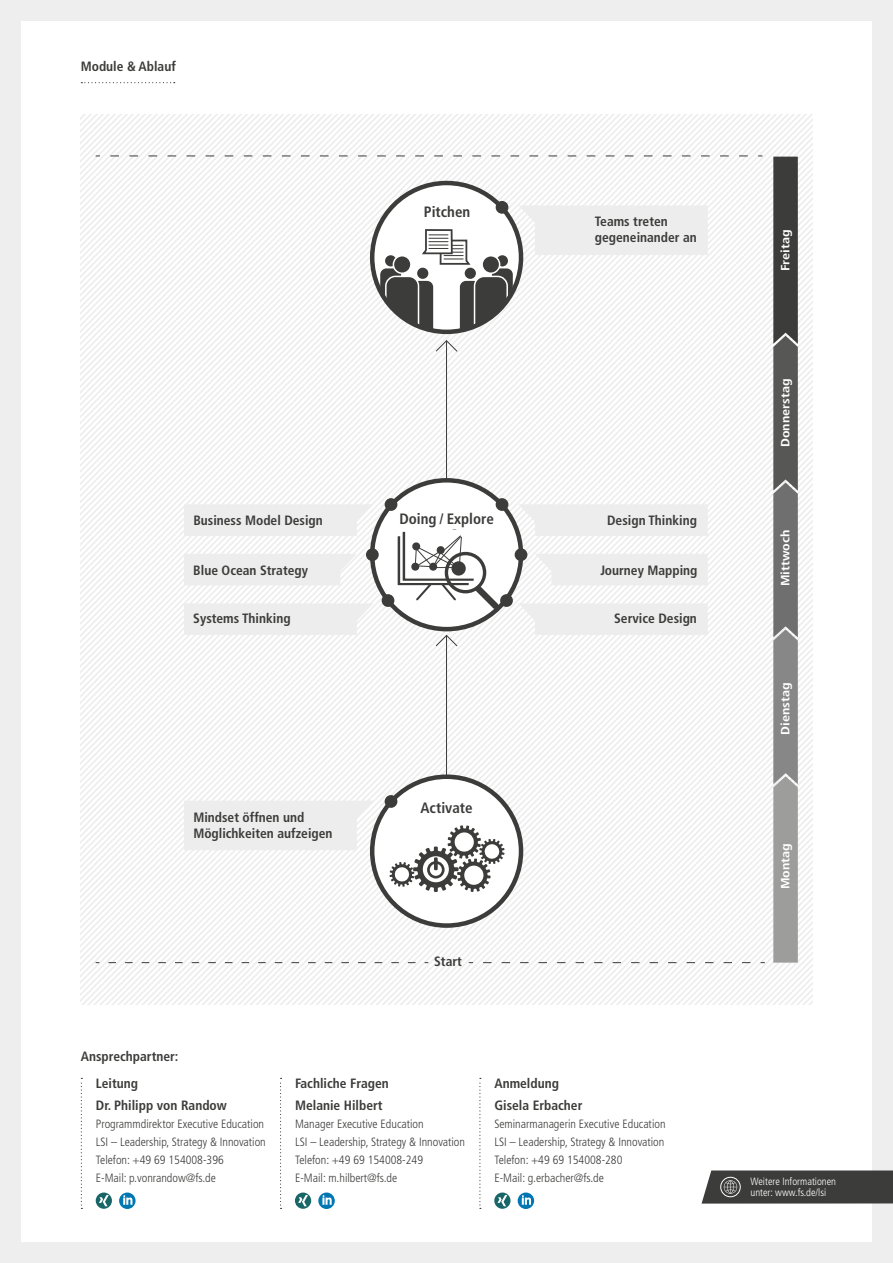
<style>
.page{position:relative;width:893px;height:1263px;background:#eee}
.page>*{position:absolute;margin:0;border:0;box-sizing:border-box;transform-origin:0 0}
.t1{font:700 condensed 15px "Frutiger LT Std";color:#3c3c3b}
.t2{font:700 condensed 13.5px/16px "Frutiger LT Std";color:#3c3c3b}
.t3{font:300 condensed 12px/18px "Frutiger LT Std";color:#3c3c3b}
.t4{font:700 condensed 12px "Frutiger LT Std";color:#fff;scale:1.18 1}
.t5{font:300 condensed 10.5px/10.9px "Frutiger LT Std";color:#fff}
</style>
<div class="page">
<div style="left:21px;top:21px;width:851px;height:1221px;background:#fff"></div>
<svg style="left:334px;top:374px;width:478px;height:630px"></svg>
<div style="left:184px;top:504px;width:189px;height:32px;background:#ededed"></div>
<div style="left:184px;top:801px;width:189px;height:49px;background:#ededed"></div>
<div style="left:372px;top:777px;width:149px;height:148px;background:#fff;border-radius:50%"></div>
<div style="left:370px;top:774px;width:153px;height:154px;border:4px solid #3c3c3b;border-radius:50%"></div>
<hr style="left:446px;top:635px;width:1px;height:141px;background:#3c3c3b">
<svg style="left:435px;top:634px;width:23px;height:13px"></svg>
<hr style="left:446px;top:341px;width:1px;height:146px;background:#3c3c3b">
<svg style="left:435px;top:340px;width:23px;height:12px"></svg>
<div style="left:184px;top:554px;width:173px;height:31px;background:#ededed"></div>
<div style="left:184px;top:603px;width:189px;height:32px;background:#ededed"></div>
<div style="left:518px;top:504px;width:190px;height:32px;background:#ededed"></div>
<div style="left:535px;top:554px;width:173px;height:31px;background:#ededed"></div>
<div style="left:518px;top:603px;width:190px;height:32px;background:#ededed"></div>
<div style="left:372px;top:480px;width:149px;height:149px;background:#fff;border-radius:50%"></div>
<div style="left:370px;top:478px;width:153px;height:153px;border:4px solid #3c3c3b;border-radius:50%"></div>
<svg style="left:372px;top:183px;width:149px;height:149px"></svg>
<svg style="left:773px;top:157px;width:25px;height:806px;background:#797978"></svg>
<div style="left:366px;top:548px;width:13px;height:13px;background:#3c3c3b;border-radius:50%"></div>
<div style="left:382px;top:594px;width:12px;height:13px;background:#3c3c3b;border-radius:50%"></div>
<div style="left:385px;top:498px;width:12px;height:13px;background:#3c3c3b;border-radius:50%"></div>
<div style="left:385px;top:795px;width:12px;height:13px;background:#3c3c3b;border-radius:50%"></div>
<div style="left:515px;top:548px;width:12px;height:13px;background:#3c3c3b;border-radius:50%"></div>
<div style="left:500px;top:594px;width:13px;height:13px;background:#3c3c3b;border-radius:50%"></div>
<div style="left:496px;top:498px;width:12px;height:13px;background:#3c3c3b;border-radius:50%"></div>
<div style="left:496px;top:201px;width:12px;height:13px;background:#3c3c3b;border-radius:50%"></div>
<svg style="left:380px;top:205px;width:328px;height:126px"></svg>
<svg style="left:389px;top:825px;width:115px;height:67px"></svg>
<div style="left:370px;top:181px;width:153px;height:153px;border:4px solid #3c3c3b;border-radius:50%"></div>
<svg style="left:96px;top:962px;width:319px;height:1px"></svg>
<svg style="left:469px;top:962px;width:281px;height:1px"></svg>
<svg style="left:96px;top:156px;width:652px;height:1px"></svg>
<div style="left:398px;top:536px;width:71px;height:49px;background:#3c3c3b"></div>
<svg style="left:400px;top:534px;width:71px;height:49px"></svg>
<div style="left:403px;top:532px;width:71px;height:49px;background:#3c3c3b"></div>
<div style="left:405px;top:530px;width:71px;height:49px;background:#fff"></div>
<svg style="left:451px;top:561px;width:15px;height:15px"></svg>
<svg style="left:414px;top:582px;width:44px;height:19px"></svg>
<svg style="left:411px;top:535px;width:51px;height:36px"></svg>
<div style="left:445px;top:552px;width:41px;height:41px;border:3px solid #3c3c3b;border-radius:50%"></div>
<svg style="left:469px;top:580px;width:36px;height:35px"></svg>
<svg style="left:702px;top:1170px;width:191px;height:33px;background:#464645"></svg>
<div style="left:720px;top:1177px;width:20px;height:20px;border:1px solid #fff;border-radius:50%"></div>
<svg style="left:81px;top:82px;width:94px;height:1px"></svg>
<svg style="left:119px;top:1192px;width:17px;height:17px"></svg>
<svg style="left:96px;top:1192px;width:16px;height:17px"></svg>
<svg style="left:81px;top:1078px;width:1px;height:131px"></svg>
<svg style="left:280px;top:1078px;width:2px;height:131px"></svg>
<svg style="left:479px;top:1078px;width:2px;height:131px"></svg>
<svg style="left:318px;top:1192px;width:17px;height:17px"></svg>
<svg style="left:295px;top:1192px;width:16px;height:17px"></svg>
<svg style="left:518px;top:1192px;width:16px;height:17px"></svg>
<svg style="left:494px;top:1192px;width:16px;height:17px"></svg>
<p class="t2" style="left:81px;top:58px;width:97px">Module &amp; Ablauf</p>
<p class="t1" style="left:424px;top:202px;width:48px">Pitchen</p>
<p class="t2" style="left:595px;top:214px;width:104px">Teams treten gegeneinander an</p>
<p class="t2" style="left:193px;top:512px;width:131px">Business Model Design</p>
<p class="t2" style="left:193px;top:562px;width:116px">Blue Ocean Strategy</p>
<p class="t2" style="left:193px;top:610px;width:99px">Systems Thinking</p>
<p class="t1" style="left:399px;top:510px;width:96px">Doing / Explore</p>
<p class="t2" style="left:193px;top:809px;width:141px">Mindset öffnen und<br>Möglichkeiten aufzeigen</p>
<p class="t1" style="left:420px;top:798px;width:54px">Activate</p>
<p class="t2" style="left:434px;top:953px;width:29px">Start</p>
<p class="t2" style="left:607px;top:512px;width:91px">Design Thinking</p>
<p class="t2" style="left:600px;top:562px;width:99px">Journey Mapping</p>
<p class="t2" style="left:614px;top:610px;width:84px">Service Design</p>
<p class="t2" style="left:96px;top:1042px;width:84px;line-height:27.2px;text-indent:-15px">Ansprechpartner:<br>Leitung</p>
<p class="t2" style="left:96px;top:1098px;width:133px">Dr. Philipp von Randow</p>
<p class="t3" style="left:96px;top:1115px;width:172px">Programmdirektor Executive Education LSI – Leadership, Strategy &amp; Innovation Telefon: +49 69 154008-396<br>E-Mail: p.vonrandow@fs.de</p>
<p class="t2" style="left:295px;top:1072px;width:95px;line-height:22.5px">Fachliche Fragen<br>Melanie Hilbert</p>
<p class="t3" style="left:295px;top:1115px;width:172px">Manager Executive Education<br>LSI – Leadership, Strategy &amp; Innovation<br>Telefon: +49 69 154008-249<br>E-Mail: m.hilbert@fs.de</p>
<p class="t2" style="left:494px;top:1072px;width:90px;line-height:22.5px">Anmeldung<br>Gisela Erbacher</p>
<p class="t3" style="left:494px;top:1115px;width:173px">Seminarmanagerin Executive Education LSI – Leadership, Strategy &amp; Innovation Telefon: +49 69 154008-280<br>E-Mail: g.erbacher@fs.de</p>
<p class="t4" style="left:778px;top:271px;width:37px;rotate:-90deg">Freitag</p>
<p class="t4" style="left:778px;top:447px;width:60px;rotate:-90deg">Donnerstag</p>
<p class="t4" style="left:778px;top:586px;width:50px;rotate:-90deg">Mittwoch</p>
<p class="t4" style="left:778px;top:735px;width:46px;rotate:-90deg">Dienstag</p>
<p class="t4" style="left:778px;top:889px;width:41px;rotate:-90deg">Montag</p>
<p class="t5" style="left:750px;top:1176px;width:87px">Weitere Informationen unter: www.fs.de/lsi</p>
</div>
